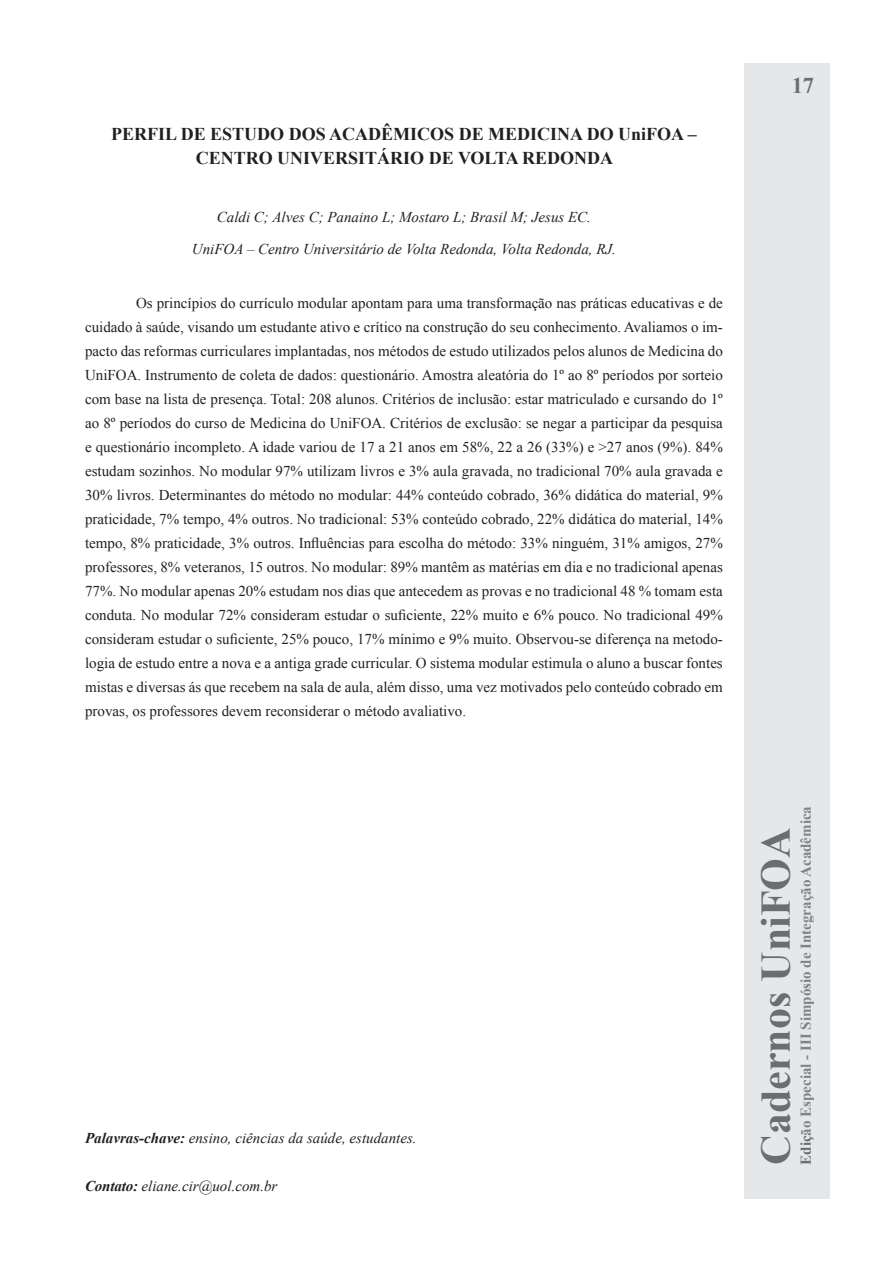
<style>
.page{position:relative;width:893px;height:1263px;background:#fff}
.page>*{position:absolute;margin:0;border:0;box-sizing:border-box;transform-origin:0 0}
.t1{font:700 42px "Times New Roman";color:#6c6d70}
.t2{font:700 22.5px "Times New Roman";color:#6c6d70}
.t3{font:700 18px/24px "Times New Roman";color:#231f20;text-align:center}
.t4{font:15px/24px "Times New Roman";color:#231f20;text-align:justify}
.t5{font:italic 15px/32.5px "Times New Roman";color:#231f20;text-align:center}
.t6{font:700 15px "Times New Roman";color:#808285}
.s1{font-weight:700}
.s2{color:#6c6d70}
</style>
<div class="page">
<div style="left:744px;top:64px;width:85px;height:1135px;background:#e6e7e9"></div>
<p class="t3" style="left:111px;top:121px;width:587px">PERFIL DE ESTUDO DOS ACADÊMICOS DE MEDICINA DO UniFOA –<br>CENTRO UNIVERSITÁRIO DE VOLTA REDONDA</p>
<p class="t5" style="left:192px;top:200px;width:426px">Caldi C; Alves C; Panaino L; Mostaro L; Brasil M; Jesus EC.<br>UniFOA – Centro Universitário de Volta Redonda, Volta Redonda, RJ.</p>
<p class="t4" style="left:85px;top:291px;width:639px;text-indent:51px">Os princípios do currículo modular apontam para uma transformação nas práticas educativas e de cuidado à saúde, visando um estudante ativo e crítico na construção do seu conhecimento. Avaliamos o im&shy;pacto das reformas curriculares implantadas, nos métodos de estudo utilizados pelos alunos de Medicina do UniFOA. Instrumento de coleta de dados: questionário. Amostra aleatória do 1º ao 8º períodos por sorteio com base na lista de presença. Total: 208 alunos. Critérios de inclusão: estar matriculado e cursando do 1º ao 8º períodos do curso de Medicina do UniFOA. Critérios de exclusão: se negar a participar da pesquisa e questionário incompleto. A idade variou de 17 a 21 anos em 58%, 22 a 26 (33%) e &gt;27 anos (9%). 84% estudam sozinhos. No modular 97% utilizam livros e 3% aula gravada, no tradicional 70% aula gravada e 30% livros. Determinantes do método no modular: 44% conteúdo cobrado, 36% didática do material, 9% praticidade, 7% tempo, 4% outros. No tradicional: 53% conteúdo cobrado, 22% didática do material, 14% tempo, 8% praticidade, 3% outros. Influências para escolha do método: 33% ninguém, 31% amigos, 27% professores, 8% veteranos, 15 outros. No modular: 89% mantêm as matérias em dia e no tradicional apenas 77%. No modular apenas 20% estudam nos dias que antecedem as provas e no tradicional 48 % tomam esta conduta. No modular 72% consideram estudar o suficiente, 22% muito e 6% pouco. No tradicional 49% consideram estudar o suficiente, 25% pouco, 17% mínimo e 9% muito. Observou-se diferença na metodo&shy;logia de estudo entre a nova e a antiga grade curricular. O sistema modular estimula o aluno a buscar fontes mistas e diversas ás que recebem na sala de aula, além disso, uma vez motivados pelo conteúdo cobrado em provas, os professores devem reconsiderar o método avaliativo.</p>
<p class="t5" style="left:85px;top:1121px;width:333px"><span class="s1">Palavras-chave:</span> ensino, ciências da saúde, estudantes.</p>
<p class="t5" style="left:85px;top:1169px;width:194px"><span class="s1">Contato:</span> eliane.cir@uol.com.br</p>
<h2 class="t2" style="left:792px;top:70px;width:24px">17</h2>
<h1 class="t1" style="left:747px;top:1165px;width:339px;rotate:-90deg">Cadernos UniFOA</h1>
<p class="t6" style="left:795px;top:1165px;width:360px;rotate:-90deg"><span class="s2">Ediç</span>ão Especial - III Simpósio de Integração Acadêmica</p>
</div>
